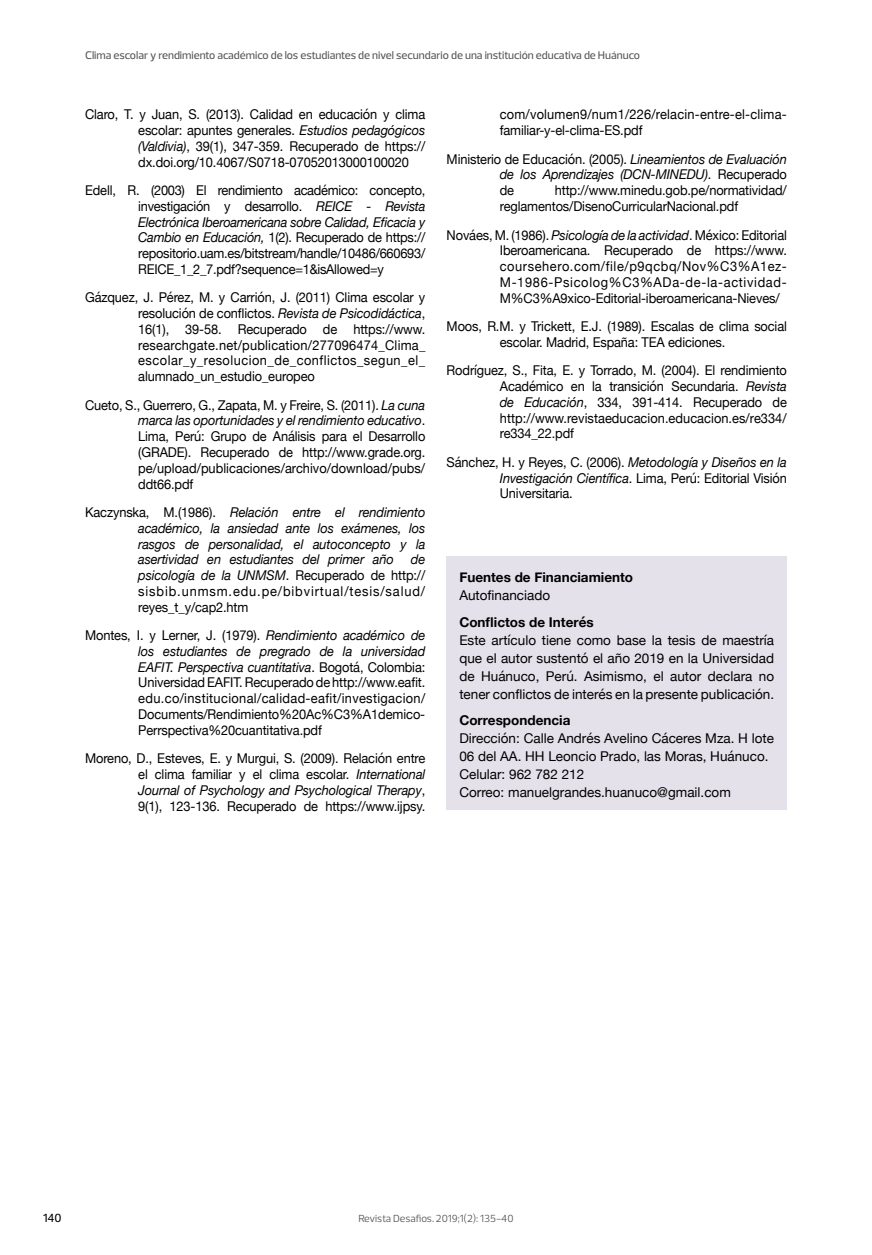
<style>
.page{position:relative;width:872px;height:1255px;background:#fff}
.page>*{position:absolute;margin:0;border:0;box-sizing:border-box;transform-origin:0 0}
.t1{font:13.5px/15.8px "Helvetica Neue";letter-spacing:-.01em;color:#000;text-align:justify;scale:.95 1}
.t2{font:13.5px/18px "Helvetica Neue";letter-spacing:-.01em;color:#000;text-align:justify}
.t3{font:italic 13.5px/15.8px "Helvetica Neue";letter-spacing:-.01em;color:#000;text-align:justify;scale:.95 1}
.t4{font:13.5px/15.8px "Helvetica Neue";letter-spacing:.015em;color:#000;scale:.95 1}
.t5{font:700 13.5px "Helvetica Neue";color:#000}
.t6{font:500 12px "Prelo";color:#000}
.t7{font:500 11.25px "Prelo";color:#575756}
.t8{font:10.5px "Prelo";color:#575756}
.s1{font-style:italic}
.s2{font-style:normal}
</style>
<div class="page">
<div style="left:446px;top:556px;width:341px;height:254px;background:#e4e1eb"></div>
<p class="t7" style="left:85px;top:48px;width:556px">Clima escolar y rendimiento académico de los estudiantes de nivel secundario de una institución educativa de Huánuco</p>
<p class="t1" style="left:138px;top:107px;width:304px;text-indent:-53px">Claro, T. y Juan, S. (2013). Calidad en educación y clima escolar: apuntes generales. <span class="s1">Estudios pedagógicos (Valdivia)</span>, 39(1), 347-359. Recuperado de https:// dx.doi.org/10.4067/S0718-07052013000100020</p>
<p class="t1" style="left:138px;top:183px;width:304px;text-indent:-53px">Edell, R. (2003) El rendimiento académico: concepto, investigación y desarrollo. <span class="s1">REICE - Revista Electrónica Iberoamericana sobre Calidad, Eficacia y Cambio en Educación,</span> 1(2). Recuperado de https:// repositorio.uam.es/bitstream/handle/10486/660693/ REICE_1_2_7.pdf?sequence=1&amp;isAllowed=y</p>
<p class="t1" style="left:138px;top:290px;width:304px;text-indent:-53px">Gázquez, J. Pérez, M. y Carrión, J. (2011) Clima escolar y resolución de conflictos. <span class="s1">Revista de Psicodidáctica</span>, 16(1), 39-58. Recuperado de https://www. researchgate.net/publication/277096474_Clima_ escolar_y_resolucion_de_conflictos_segun_el_ alumnado_un_estudio_europeo</p>
<p class="t1" style="left:138px;top:398px;width:304px;text-indent:-53px">Cueto, S., Guerrero, G., Zapata, M. y Freire, S. (2011). <span class="s1">La cuna marca las oportunidades y el rendimiento educativo</span>.<br>Lima, Perú: Grupo de Análisis para el Desarrollo (GRADE). Recuperado de http://www.grade.org. pe/upload/publicaciones/archivo/download/pubs/ ddt66.pdf</p>
<p class="t3" style="left:138px;top:505px;width:304px;text-indent:-53px"><span class="s2">Kaczynska, M.(1986).</span> Relación entre el rendimiento académico, la ansiedad ante los exámenes, los rasgos de personalidad, el autoconcepto y la asertividad en estudiantes del primer año</p>
<p class="t1" style="left:138px;top:552px;width:304px;text-indent:273px"><span class="s1">de psicología de la UNMSM</span>. Recuperado de http:// sisbib.unmsm.edu.pe/bibvirtual/tesis/salud/ reyes_t_y/cap2.htm</p>
<p class="t1" style="left:138px;top:628px;width:304px;text-indent:-53px">Montes, I. y Lerner, J. (1979). <span class="s1">Rendimiento académico de los estudiantes de pregrado de la universidad EAFIT. Perspectiva cuantitativa</span>. Bogotá, Colombia:<br>Universidad EAFIT. Recuperado de http://www.eafit. edu.co/institucional/calidad-eafit/investigacion/ Documents/Rendimiento%20Ac%C3%A1demico-Perrspectiva%20cuantitativa.pdf</p>
<p class="t1" style="left:138px;top:751px;width:304px;text-indent:-53px">Moreno, D., Esteves, E. y Murgui, S. (2009). Relación entre el clima familiar y el clima escolar. <span class="s1">International Journal of Psychology and Psychological Therapy</span>, 9(1), 123-136. Recuperado de https://www.ijpsy.</p>
<p class="t4" style="left:500px;top:107px;width:304px">com/volumen9/num1/226/relacin-entre-el-clima&shy;familiar-y-el-clima-ES.pdf</p>
<p class="t3" style="left:500px;top:152px;width:304px;text-indent:-53px"><span class="s2">Ministerio de Educación. (2005).</span> Lineamientos de Evaluación de los Aprendizajes (DCN-MINEDU)<span class="s2">. Recuperado de</span></p>
<p class="t1" style="left:500px;top:183px;width:304px;text-indent:55px">http://www.minedu.gob.pe/normatividad/ reglamentos/DisenoCurricularNacional.pdf</p>
<p class="t1" style="left:500px;top:227px;width:304px;text-indent:-53px">Nováes, M. (1986). <span class="s1">Psicología de la actividad</span>. México: Editorial Iberoamericana. Recuperado de https://www. coursehero.com/file/p9qcbq/Nov%C3%A1ez-M-1986-Psicolog%C3%ADa-de-la-actividad-M%C3%A9xico-Editorial-iberoamericana-Nieves/</p>
<p class="t1" style="left:500px;top:319px;width:304px;text-indent:-53px">Moos, R.M. y Trickett, E.J. (1989). Escalas de clima social escolar. Madrid, España: TEA ediciones.</p>
<p class="t1" style="left:500px;top:363px;width:304px;text-indent:-53px">Rodríguez, S., Fita, E. y Torrado, M. (2004). El rendimiento Académico en la transición Secundaria. <span class="s1">Revista de Educación</span>, 334, 391-414. Recuperado de http://www.revistaeducacion.educacion.es/re334/ re334_22.pdf</p>
<p class="t1" style="left:500px;top:455px;width:304px;text-indent:-53px">Sánchez, H. y Reyes, C. (2006). <span class="s1">Metodología y Diseños en la Investigación Científica</span>. Lima, Perú: Editorial Visión Universitaria.</p>
<p class="t5" style="left:459px;top:567px;width:175px">Fuentes de Financiamiento</p>
<p class="t2" style="left:459px;top:587px;width:92px">Autofinanciado</p>
<p class="t5" style="left:459px;top:611px;width:136px">Conflictos de Interés</p>
<p class="t2" style="left:459px;top:631px;width:316px">Este artículo tiene como base la tesis de maestría que el autor sustentó el año 2019 en la Universidad de Huánuco, Perú. Asimismo, el autor declara no tener conflictos de interés en la presente publicación.</p>
<p class="t5" style="left:459px;top:710px;width:112px">Correspondencia</p>
<p class="t2" style="left:459px;top:730px;width:316px;text-align:left">Dirección: Calle Andrés Avelino Cáceres Mza. H lote 06 del AA. HH Leoncio Prado, las Moras, Huánuco.<br>Celular: 962 782 212<br>Correo: manuelgrandes.huanuco@gmail.com</p>
<p class="t6" style="left:43px;top:1210px;width:20px">140</p>
<p class="t8" style="left:358px;top:1211px;width:157px">Revista Desafios. 2019;1(2): 135-40</p>
</div>
